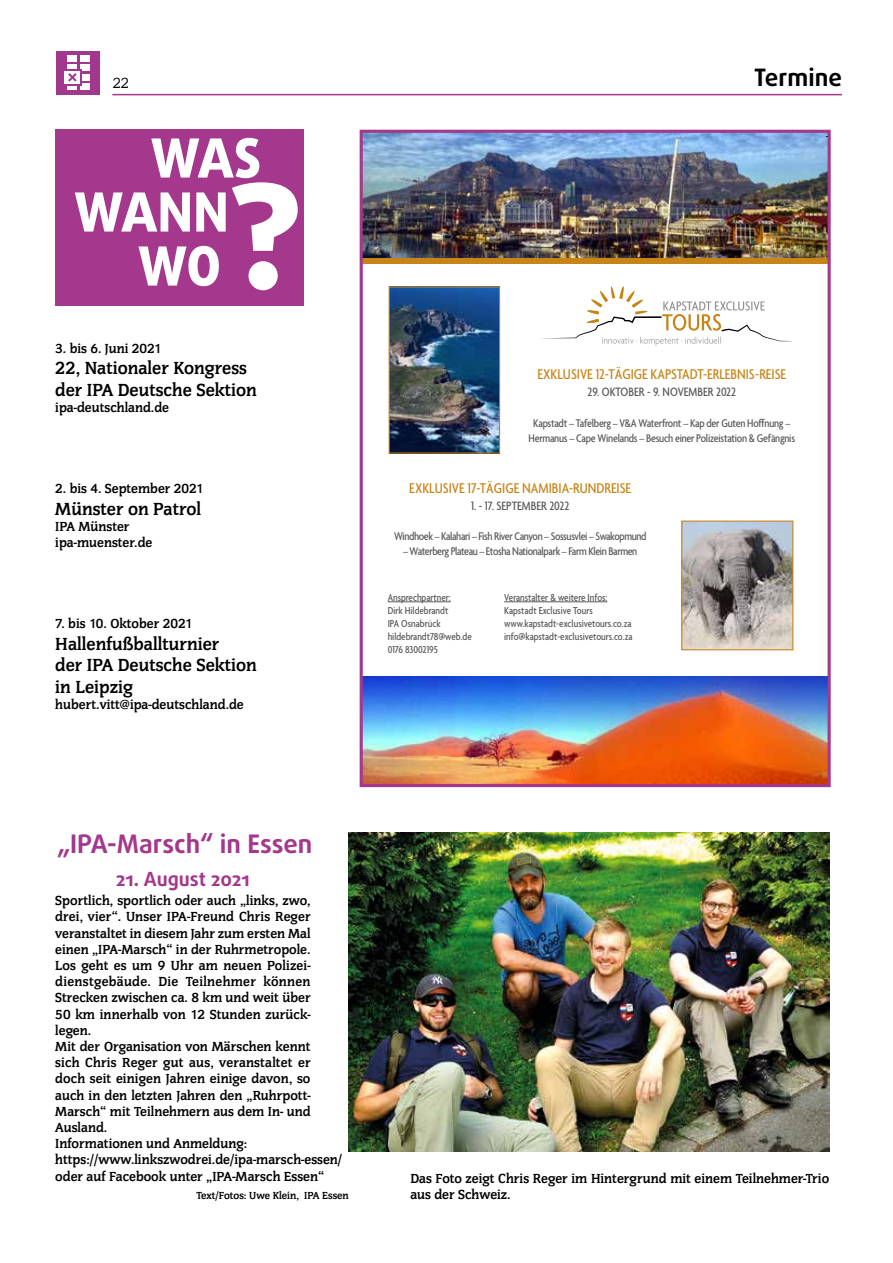
<style>
.page{position:relative;width:893px;height:1263px;background:#fff}
.page>*{position:absolute;margin:0;border:0;box-sizing:border-box;transform-origin:0 0}
.t1{font:800 144.75px "Daxline Pro";color:#fff}
.t2{font:800 54px "Daxline Pro";letter-spacing:-.01em;color:#fff}
.t3{font:700 25.5px "Daxline Pro";color:#a4388c}
.t4{font:700 24px "Daxline Pro";color:#000}
.t5{font:700 19.5px "Daxline Pro";color:#a4388c}
.t6{font:700 18px/21.6px "Congress T";color:#000}
.t7{font:500 condensed 15.3px "Agenda";color:#c78418}
.t8{font:15px "Congress T";color:#000}
.t9{font:700 13.5px/16.2px "Congress T";color:#000}
.t10{font:500 condensed 13.05px "Agenda";color:#575756}
.t11{font:500 condensed 12px/15.8px "Agenda";letter-spacing:-.03em;color:#575756;text-align:center}
.t12{font:500 condensed 10.95px/13px "Agenda";color:#575756}
.t13{font:700 10.5px "Congress T";color:#000}
</style>
<div class="page">
<div style="left:56px;top:51px;width:44px;height:44px;background:#a2388d"></div>
<div style="left:68px;top:55px;width:9px;height:6px;background:#fff"></div>
<div style="left:68px;top:65px;width:9px;height:6px;background:#fff"></div>
<div style="left:80px;top:65px;width:10px;height:6px;background:#fff"></div>
<div style="left:80px;top:74px;width:10px;height:6px;background:#fff"></div>
<svg style="left:68px;top:86px;width:9px;height:4px"></svg>
<div style="left:80px;top:83px;width:10px;height:7px;background:#fff"></div>
<svg style="left:64px;top:69px;width:18px;height:16px"></svg>
<div style="left:65px;top:71px;width:15px;height:12px;background:#fff"></div>
<div style="left:80px;top:55px;width:10px;height:6px;background:#fff"></div>
<svg style="left:68px;top:73px;width:9px;height:9px"></svg>
<hr style="left:112px;top:94px;width:730px;height:1px;background:#a4388c">
<div style="left:55px;top:130px;width:248px;height:176px;background:#a4388c"></div>
<img style="left:364px;top:134px;width:463px;height:125px">
<img style="left:391px;top:288px;width:107px;height:164px">
<div style="left:389px;top:286px;width:111px;height:168px;border:1px solid #c78418"></div>
<img style="left:683px;top:522px;width:108px;height:126px">
<div style="left:681px;top:520px;width:112px;height:130px;border:1px solid #c78418"></div>
<img style="left:364px;top:677px;width:463px;height:106px">
<svg style="left:541px;top:286px;width:251px;height:60px"></svg>
<div style="left:361px;top:259px;width:468px;height:5px;background:#c78418"></div>
<hr style="left:388px;top:601px;width:63px;height:1px;background:#575756">
<hr style="left:504px;top:601px;width:103px;height:1px;background:#575756">
<div style="left:360px;top:130px;width:471px;height:657px;border:3px solid #a4388c"></div>
<img style="left:349px;top:832px;width:480px;height:319px">
<p class="t8" style="left:113px;top:74px;width:18px">22</p>
<h3 class="t4" style="left:754px;top:61px;width:89px">Termine</h3>
<h2 class="t2" style="left:150px;top:122px;width:112px">WAS</h2>
<h2 class="t2" style="left:74px;top:176px;width:156px">WANN</h2>
<h2 class="t2" style="left:138px;top:230px;width:85px">WO</h2>
<h1 class="t1" style="left:228px;top:140px;width:76px">?</h1>
<p class="t9" style="left:55px;top:340px;width:108px">3. bis 6. Juni 2021</p>
<h3 class="t6" style="left:55px;top:357px;width:203px">22, Nationaler Kongress der IPA Deutsche Sektion</h3>
<p class="t9" style="left:55px;top:399px;width:115px">ipa-deutschland.de</p>
<p class="t9" style="left:55px;top:480px;width:150px">2. bis 4. September 2021</p>
<h3 class="t6" style="left:55px;top:498px;width:147px">Münster on Patrol</h3>
<p class="t9" style="left:55px;top:518px;width:99px">IPA Münster ipa-muenster.de</p>
<p class="t9" style="left:55px;top:615px;width:139px">7. bis 10. Oktober 2021</p>
<h3 class="t6" style="left:55px;top:633px;width:203px">Hallenfußballturnier<br>der IPA Deutsche Sektion in Leipzig</h3>
<p class="t9" style="left:55px;top:696px;width:190px">hubert.vitt@ipa-deutschland.de</p>
<p class="t7" style="left:537px;top:366px;width:250px">EXKLUSIVE 12-TÄGIGE KAPSTADT-ERLEBNIS-REISE</p>
<p class="t10" style="left:587px;top:385px;width:150px">29. OKTOBER - 9. NOVEMBER 2022</p>
<p class="t11" style="left:529px;top:416px;width:268px">Kapstadt – Tafelberg – V&amp;A Waterfront – Kap der Guten Hoffnung –<br>Hermanus – Cape Winelands – Besuch einer Polizeistation &amp; Gefängnis</p>
<p class="t7" style="left:409px;top:479px;width:223px">EXKLUSIVE 17-TÄGIGE NAMIBIA-RUNDREISE</p>
<p class="t10" style="left:471px;top:499px;width:100px">1. - 17. SEPTEMBER 2022</p>
<p class="t11" style="left:394px;top:529px;width:254px">Windhoek – Kalahari – Fish River Canyon – Sossusvlei – Swakopmund</p>
<p class="t11" style="left:403px;top:544px;width:236px">– Waterberg Plateau – Etosha Nationalpark – Farm Klein Barmen</p>
<p class="t12" style="left:388px;top:592px;width:86px">Ansprechpartner:<br>Dirk Hildebrandt<br>IPA Osnabrück hildebrandt78@web.de<br>0176 83002195</p>
<p class="t12" style="left:504px;top:592px;width:130px">Veranstalter &amp; weitere Infos:<br>Kapstadt Exclusive Tours www.kapstadt-exclusivetours.co.za info@kapstadt-exclusivetours.co.za</p>
<h3 class="t3" style="left:57px;top:827px;width:257px">„IPA-Marsch“ in Essen</h3>
<h3 class="t5" style="left:116px;top:865px;width:135px">21. August 2021</h3>
<p class="t9" style="left:55px;top:893px;width:289px">Sportlich, sportlich oder auch „links, zwo,<br>drei, vier“. Unser IPA-Freund Chris Reger veranstaltet in diesem Jahr zum ersten Mal einen „IPA-Marsch“ in der Ruhrmetropole.<br>Los geht es um 9 Uhr am neuen Polizei&shy;dienstgebäude. Die Teilnehmer können Strecken zwischen ca. 8 km und weit über<br>50 km innerhalb von 12 Stunden zurück&shy;legen.<br>Mit der Organisation von Märschen kennt<br>sich Chris Reger gut aus, veranstaltet er doch seit einigen Jahren einige davon, so auch in den letzten Jahren den „Ruhrpott-Marsch“ mit Teilnehmern aus dem In- und Ausland.<br>Informationen und Anmeldung: https://www.linkszwodrei.de/ipa-marsch-essen/ oder auf Facebook unter „IPA-Marsch Essen“</p>
<p class="t13" style="left:196px;top:1189px;width:154px">Text/Fotos: Uwe Klein, IPA Essen</p>
<p class="t9" style="left:410px;top:1170px;width:420px">Das Foto zeigt Chris Reger im Hintergrund mit einem Teilnehmer-Trio aus der Schweiz.</p>
</div>
